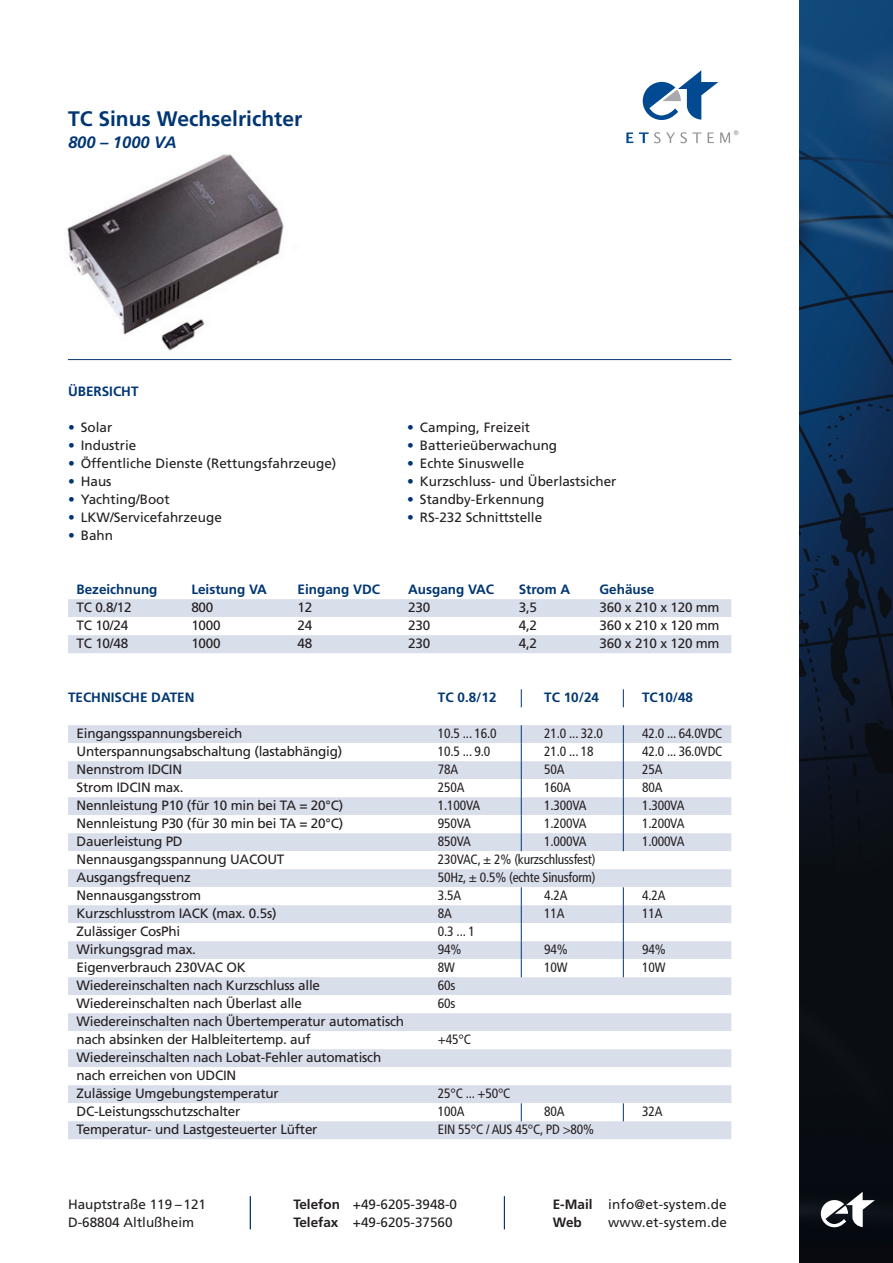
<style>
.page{position:relative;width:893px;height:1263px;background:#fff}
.page>*{position:absolute;margin:0;border:0;box-sizing:border-box;transform-origin:0 0}
.t1{font:700 21px "Frutiger";color:#013673}
.t2{font:italic 700 16.5px "Frutiger";color:#013673}
.t3{font:13.5px/18px "Frutiger";letter-spacing:-.015em;color:#231f20}
.t4{font:condensed 13.5px "Frutiger";letter-spacing:-.015em;color:#231f20}
.t5{font:700 13.5px "Frutiger";color:#013673}
.t6{font:13.5px "Frutiger";letter-spacing:.015em;color:#231f20}
.t7{font:700 13.5px "Frutiger";color:#231f20}
.s1{color:#013673}
.s2{font-weight:700}
</style>
<div class="page">
<img style="left:67px;top:154px;width:234px;height:207px">
<img style="left:799px;top:0;width:94px;height:1263px">
<svg style="left:821px;top:1192px;width:54px;height:35px"></svg>
<hr style="left:68px;top:359px;width:663px;height:1px;background:#013673">
<div style="left:68px;top:599px;width:663px;height:18px;background:#d9deeb"></div>
<div style="left:68px;top:635px;width:663px;height:18px;background:#d9deeb"></div>
<div style="left:68px;top:725px;width:663px;height:18px;background:#d9deeb"></div>
<div style="left:68px;top:761px;width:663px;height:18px;background:#d9deeb"></div>
<div style="left:68px;top:797px;width:663px;height:18px;background:#d9deeb"></div>
<div style="left:68px;top:833px;width:663px;height:18px;background:#d9deeb"></div>
<div style="left:68px;top:869px;width:663px;height:18px;background:#d9deeb"></div>
<div style="left:68px;top:905px;width:663px;height:18px;background:#d9deeb"></div>
<div style="left:68px;top:941px;width:663px;height:18px;background:#d9deeb"></div>
<div style="left:68px;top:977px;width:663px;height:18px;background:#d9deeb"></div>
<div style="left:68px;top:1013px;width:663px;height:18px;background:#d9deeb"></div>
<div style="left:68px;top:1049px;width:663px;height:18px;background:#d9deeb"></div>
<div style="left:68px;top:1085px;width:663px;height:18px;background:#d9deeb"></div>
<div style="left:68px;top:1121px;width:663px;height:18px;background:#d9deeb"></div>
<hr style="left:250px;top:1196px;width:1px;height:33px;background:#013673">
<hr style="left:504px;top:1196px;width:1px;height:33px;background:#013673">
<svg style="left:521px;top:689px;width:1px;height:18px"></svg>
<svg style="left:521px;top:1103px;width:1px;height:18px"></svg>
<svg style="left:623px;top:689px;width:1px;height:18px"></svg>
<svg style="left:521px;top:725px;width:1px;height:126px"></svg>
<svg style="left:623px;top:725px;width:1px;height:126px"></svg>
<svg style="left:521px;top:887px;width:1px;height:90px"></svg>
<svg style="left:623px;top:887px;width:1px;height:90px"></svg>
<svg style="left:623px;top:1103px;width:1px;height:18px"></svg>
<svg style="left:643px;top:70px;width:75px;height:50px"></svg>
<svg style="left:626px;top:132px;width:7px;height:11px"></svg>
<svg style="left:639px;top:132px;width:62px;height:11px"></svg>
<svg style="left:708px;top:132px;width:6px;height:11px"></svg>
<svg style="left:720px;top:130px;width:18px;height:13px"></svg>
<h1 class="t1" style="left:68px;top:110px;width:236px">TC Sinus Wechselrichter</h1>
<p class="t2" style="left:68px;top:135px;width:110px">800 – 1000 VA</p>
<p class="t5" style="left:68px;top:386px;width:72px">ÜBERSICHT</p>
<p class="t3" style="left:68px;top:419px;width:46px"><span class="s1">•</span> Solar</p>
<p class="t3" style="left:68px;top:437px;width:70px"><span class="s1">•</span> Industrie</p>
<p class="t3" style="left:68px;top:455px;width:270px"><span class="s1">•</span> Öffentliche Dienste (Rettungsfahrzeuge)</p>
<p class="t3" style="left:68px;top:473px;width:45px"><span class="s1">•</span> Haus</p>
<p class="t3" style="left:68px;top:491px;width:103px"><span class="s1">•</span> Yachting/Boot</p>
<p class="t3" style="left:68px;top:509px;width:155px"><span class="s1">•</span> LKW/Servicefahrzeuge</p>
<p class="t3" style="left:68px;top:527px;width:47px"><span class="s1">•</span> Bahn</p>
<p class="t3" style="left:407px;top:419px;width:125px"><span class="s1">•</span> Camping, Freizeit</p>
<p class="t3" style="left:407px;top:437px;width:152px"><span class="s1">•</span> Batterieüberwachung</p>
<p class="t3" style="left:407px;top:455px;width:119px"><span class="s1">•</span> Echte Sinuswelle</p>
<p class="t3" style="left:407px;top:473px;width:211px"><span class="s1">•</span> Kurzschluss- und Überlastsicher</p>
<p class="t3" style="left:407px;top:491px;width:139px"><span class="s1">•</span> Standby-Erkennung</p>
<p class="t3" style="left:407px;top:509px;width:137px"><span class="s1">•</span> RS-232 Schnittstelle</p>
<p class="t5" style="left:77px;top:584px;width:82px">Bezeichnung</p>
<p class="t5" style="left:191px;top:584px;width:77px">Leistung VA</p>
<p class="t5" style="left:298px;top:584px;width:84px">Eingang VDC</p>
<p class="t5" style="left:408px;top:584px;width:87px">Ausgang VAC</p>
<p class="t5" style="left:519px;top:584px;width:53px">Strom A</p>
<p class="t5" style="left:600px;top:584px;width:56px">Gehäuse</p>
<p class="t3" style="left:77px;top:599px;width:57px">TC 0.8/12</p>
<p class="t3" style="left:191px;top:599px;width:24px">800</p>
<p class="t3" style="left:298px;top:599px;width:16px">12</p>
<p class="t3" style="left:408px;top:599px;width:24px">230</p>
<p class="t3" style="left:519px;top:599px;width:20px">3,5</p>
<p class="t3" style="left:600px;top:599px;width:121px">360 x 210 x 120 mm</p>
<p class="t3" style="left:77px;top:617px;width:53px">TC 10/24</p>
<p class="t3" style="left:191px;top:617px;width:31px">1000</p>
<p class="t3" style="left:298px;top:617px;width:16px">24</p>
<p class="t3" style="left:408px;top:617px;width:24px">230</p>
<p class="t3" style="left:519px;top:617px;width:20px">4,2</p>
<p class="t3" style="left:600px;top:617px;width:121px">360 x 210 x 120 mm</p>
<p class="t3" style="left:77px;top:635px;width:53px">TC 10/48</p>
<p class="t3" style="left:191px;top:635px;width:31px">1000</p>
<p class="t3" style="left:298px;top:635px;width:16px">48</p>
<p class="t3" style="left:408px;top:635px;width:24px">230</p>
<p class="t3" style="left:519px;top:635px;width:20px">4,2</p>
<p class="t3" style="left:600px;top:635px;width:121px">360 x 210 x 120 mm</p>
<p class="t5" style="left:68px;top:692px;width:128px">TECHNISCHE DATEN</p>
<p class="t5" style="left:438px;top:692px;width:60px">TC 0.8/12</p>
<p class="t5" style="left:544px;top:692px;width:56px">TC 10/24</p>
<p class="t5" style="left:642px;top:692px;width:53px">TC10/48</p>
<p class="t3" style="left:77px;top:725px;width:167px">Eingangsspannungsbereich</p>
<p class="t4" style="left:438px;top:728px;width:60px">10.5 ... 16.0</p>
<p class="t4" style="left:544px;top:728px;width:60px">21.0 ... 32.0</p>
<p class="t4" style="left:642px;top:728px;width:82px">42.0 ... 64.0VDC</p>
<p class="t3" style="left:77px;top:743px;width:267px">Unterspannungsabschaltung (lastabhängig)</p>
<p class="t4" style="left:438px;top:746px;width:54px">10.5 ... 9.0</p>
<p class="t4" style="left:544px;top:746px;width:51px">21.0 ... 18</p>
<p class="t4" style="left:642px;top:746px;width:82px">42.0 ... 36.0VDC</p>
<p class="t3" style="left:77px;top:761px;width:107px">Nennstrom IDCIN</p>
<p class="t4" style="left:438px;top:764px;width:22px">78A</p>
<p class="t4" style="left:544px;top:764px;width:22px">50A</p>
<p class="t4" style="left:642px;top:764px;width:22px">25A</p>
<p class="t3" style="left:77px;top:779px;width:108px">Strom IDCIN max.</p>
<p class="t4" style="left:438px;top:782px;width:28px">250A</p>
<p class="t4" style="left:544px;top:782px;width:28px">160A</p>
<p class="t4" style="left:642px;top:782px;width:22px">80A</p>
<p class="t3" style="left:77px;top:797px;width:268px">Nennleistung P10 (für 10 min bei TA = 20°C)</p>
<p class="t4" style="left:438px;top:800px;width:44px">1.100VA</p>
<p class="t4" style="left:544px;top:800px;width:44px">1.300VA</p>
<p class="t4" style="left:642px;top:800px;width:44px">1.300VA</p>
<p class="t3" style="left:77px;top:815px;width:268px">Nennleistung P30 (für 30 min bei TA = 20°C)</p>
<p class="t4" style="left:438px;top:818px;width:35px">950VA</p>
<p class="t4" style="left:544px;top:818px;width:44px">1.200VA</p>
<p class="t4" style="left:642px;top:818px;width:44px">1.200VA</p>
<p class="t3" style="left:77px;top:833px;width:108px">Dauerleistung PD</p>
<p class="t4" style="left:438px;top:836px;width:35px">850VA</p>
<p class="t4" style="left:544px;top:836px;width:44px">1.000VA</p>
<p class="t4" style="left:642px;top:836px;width:44px">1.000VA</p>
<p class="t3" style="left:77px;top:851px;width:209px">Nennausgangsspannung UACOUT</p>
<p class="t4" style="left:438px;top:854px;width:159px">230VAC, ± 2% (kurzschlussfest)</p>
<p class="t3" style="left:77px;top:869px;width:116px">Ausgangsfrequenz</p>
<p class="t4" style="left:438px;top:872px;width:159px">50Hz, ± 0.5% (echte Sinusform)</p>
<p class="t3" style="left:77px;top:887px;width:126px">Nennausgangsstrom</p>
<p class="t4" style="left:438px;top:890px;width:25px">3.5A</p>
<p class="t4" style="left:544px;top:890px;width:25px">4.2A</p>
<p class="t4" style="left:642px;top:890px;width:25px">4.2A</p>
<p class="t3" style="left:77px;top:905px;width:202px">Kurzschlusstrom IACK (max. 0.5s)</p>
<p class="t4" style="left:438px;top:908px;width:16px">8A</p>
<p class="t4" style="left:544px;top:908px;width:22px">11A</p>
<p class="t4" style="left:642px;top:908px;width:22px">11A</p>
<p class="t3" style="left:77px;top:923px;width:105px">Zulässiger CosPhi</p>
<p class="t4" style="left:438px;top:926px;width:38px">0.3 ... 1</p>
<p class="t3" style="left:77px;top:941px;width:121px">Wirkungsgrad max.</p>
<p class="t4" style="left:438px;top:944px;width:25px">94%</p>
<p class="t4" style="left:544px;top:944px;width:25px">94%</p>
<p class="t4" style="left:642px;top:944px;width:25px">94%</p>
<p class="t3" style="left:77px;top:959px;width:171px">Eigenverbrauch 230VAC OK</p>
<p class="t4" style="left:438px;top:962px;width:19px">8W</p>
<p class="t4" style="left:544px;top:962px;width:25px">10W</p>
<p class="t4" style="left:642px;top:962px;width:25px">10W</p>
<p class="t3" style="left:77px;top:977px;width:245px">Wiedereinschalten nach Kurzschluss alle</p>
<p class="t4" style="left:438px;top:980px;width:19px">60s</p>
<p class="t3" style="left:77px;top:995px;width:227px">Wiedereinschalten nach Überlast alle</p>
<p class="t4" style="left:438px;top:998px;width:19px">60s</p>
<p class="t3" style="left:77px;top:1013px;width:329px">Wiedereinschalten nach Übertemperatur automatisch nach absinken der Halbleitertemp. auf</p>
<p class="t4" style="left:438px;top:1034px;width:34px">+45°C</p>
<p class="t3" style="left:77px;top:1049px;width:306px">Wiedereinschalten nach Lobat-Fehler automatisch nach erreichen von UDCIN<br>Zulässige Umgebungstemperatur</p>
<p class="t4" style="left:438px;top:1088px;width:74px">25°C ... +50°C</p>
<p class="t3" style="left:77px;top:1103px;width:165px">DC-Leistungsschutzschalter</p>
<p class="t4" style="left:438px;top:1106px;width:28px">100A</p>
<p class="t4" style="left:544px;top:1106px;width:22px">80A</p>
<p class="t4" style="left:642px;top:1106px;width:22px">32A</p>
<p class="t3" style="left:77px;top:1121px;width:242px">Temperatur- und Lastgesteuerter Lüfter</p>
<p class="t4" style="left:438px;top:1124px;width:158px">EIN 55°C / AUS 45°C, PD &gt;80%</p>
<p class="t3" style="left:68px;top:1196px;width:140px">Hauptstraße 119 –121</p>
<p class="t3" style="left:293px;top:1196px;width:165px"><span class="s2">Telefon</span> +49-6205-3948-0</p>
<p class="t6" style="left:553px;top:1198px;width:175px"><span class="s2">E-Mail</span> info@et-system.de</p>
<p class="t3" style="left:68px;top:1214px;width:128px">D-68804 Altlußheim</p>
<p class="t3" style="left:293px;top:1214px;width:161px"><span class="s2">Telefax</span> +49-6205-37560</p>
<p class="t7" style="left:553px;top:1216px;width:31px">Web</p>
<p class="t6" style="left:608px;top:1216px;width:120px">www.et-system.de</p>
</div>
